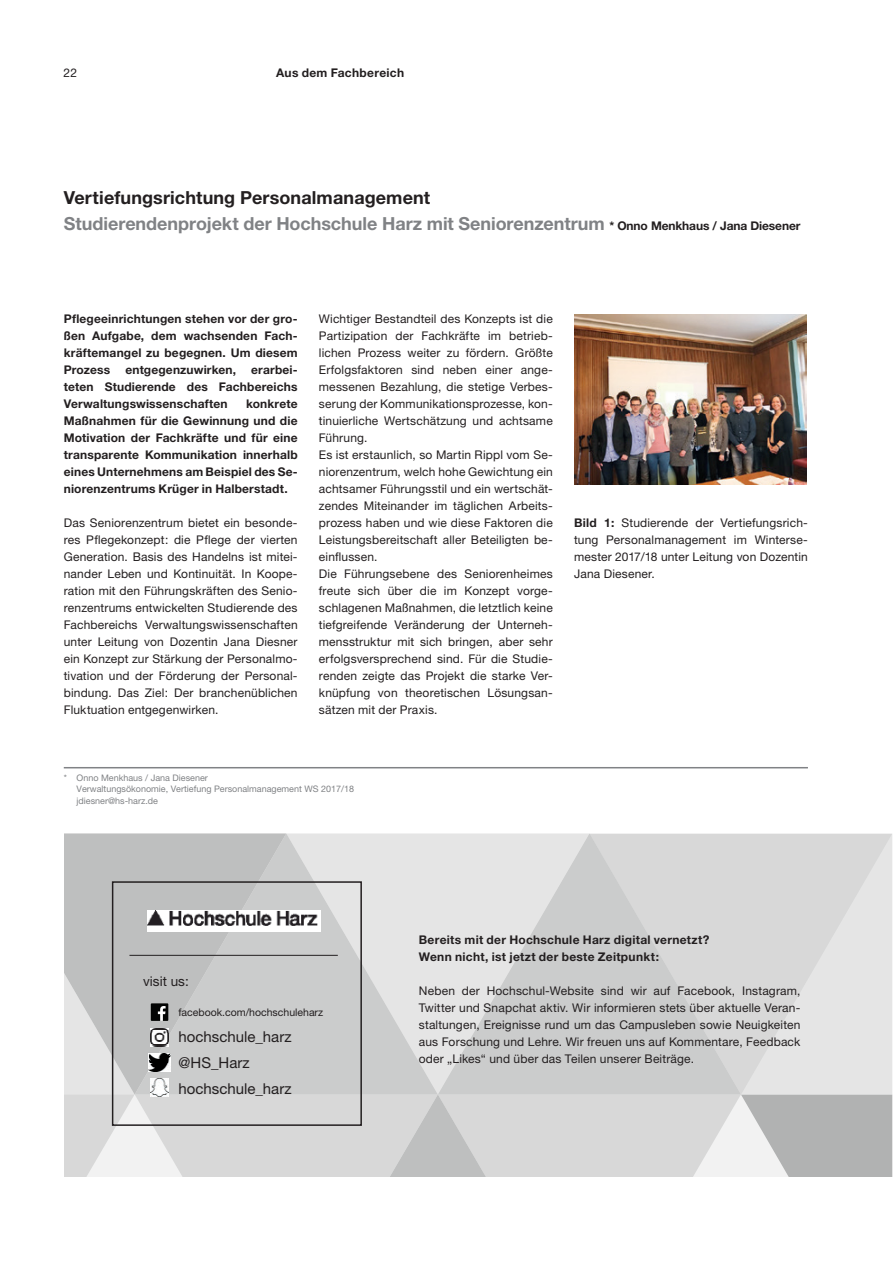
<style>
.page{position:relative;width:893px;height:1263px;background:#fff}
.page>*{position:absolute;margin:0;border:0;box-sizing:border-box;transform-origin:0 0}
.t1{font:700 18px/25.5px "Helvetica Neue";color:#808285}
.t2{font:15px/26px "Helvetica Neue";color:#231f20}
.t3{font:13.5px "Helvetica Neue";color:#231f20}
.t4{font:12px/17px "Helvetica Neue";letter-spacing:.015em;color:#231f20;text-align:justify}
.t5{font:700 12px/17px "Helvetica Neue";letter-spacing:.015em;color:#231f20;text-align:justify}
.t6{font:10.5px "Helvetica Neue";color:#231f20}
.t7{font:9px/11.2px "Helvetica Neue";color:#808285}
.s1{color:#231f20}
.s2{font-size:12px;color:#231f20}
.s3{font-weight:700}
</style>
<div class="page">
<svg style="left:741px;top:834px;width:151px;height:260px;background:#dedede"></svg>
<svg style="left:286px;top:1094px;width:152px;height:83px;background:#d3d3d3"></svg>
<svg style="left:135px;top:833px;width:303px;height:261px;background:#cfcfcf"></svg>
<svg style="left:135px;top:1094px;width:151px;height:83px;fill:#d8d8d8"></svg>
<svg style="left:741px;top:1094px;width:151px;height:83px;fill:#b1b2b2"></svg>
<svg style="left:438px;top:833px;width:303px;height:261px;background:#d4d5d5"></svg>
<svg style="left:438px;top:1094px;width:303px;height:83px;background:#d7d7d7"></svg>
<svg style="left:64px;top:833px;width:71px;height:344px;background:#cdcdcd"></svg>
<img style="left:574px;top:315px;width:232px;height:170px">
<hr style="left:64px;top:767px;width:744px;height:1px;background:#808285">
<div style="left:112px;top:881px;width:250px;height:245px;border:2px solid #231f20"></div>
<hr style="left:129px;top:955px;width:209px;height:1px;background:#231f20">
<img style="left:147px;top:911px;width:174px;height:21px">
<img style="left:151px;top:1028px;width:17px;height:3px">
<svg style="left:151px;top:1031px;width:17px;height:15px"></svg>
<div style="left:151px;top:1003px;width:17px;height:18px;background:#040504"></div>
<svg style="left:158px;top:1006px;width:8px;height:15px"></svg>
<img style="left:149px;top:1054px;width:21px;height:17px">
<img style="left:150px;top:1079px;width:19px;height:17px">
<hr style="left:892px;top:833px;width:1px;height:345px;background:#b8d086">
<p class="t4" style="left:64px;top:64px;width:15px">22</p>
<p class="t5" style="left:276px;top:64px;width:129px">Aus dem Fachbereich</p>
<h1 class="t1" style="left:64px;top:185px;width:738px"><span class="s1">Vertiefungsrichtung Personalmanagement<br></span>Studierendenprojekt der Hochschule Harz mit Seniorenzentrum <span class="s2">* Onno Menkhaus / Jana Diesener</span></h1>
<p class="t5" style="left:64px;top:310px;width:235px">Pflegeeinrichtungen stehen vor der gro&shy;ßen Aufgabe, dem wachsenden Fach&shy;kräftemangel zu begegnen. Um diesem Prozess</p>
<p class="t5" style="left:64px;top:361px;width:235px;text-indent:187px">erarbei&shy;teten Studierende des Fachbereichs Verwaltungswissenschaften</p>
<p class="t5" style="left:125px;top:361px;width:112px">entgegenzuwirken,</p>
<p class="t5" style="left:64px;top:395px;width:235px;text-indent:182px">konkrete Maßnahmen für die Gewinnung und die Motivation der Fachkräfte und für eine transparente Kommunikation innerhalb eines Unternehmens am Beispiel des Se&shy;niorenzentrums Krüger in Halberstadt.</p>
<p class="t4" style="left:64px;top:514px;width:235px">Das Seniorenzentrum bietet ein besonde&shy;res Pflegekonzept: die Pflege der vierten Generation. Basis des Handelns ist mitei&shy;nander Leben und Kontinuität. In Koope&shy;ration mit den Führungskräften des Senio&shy;renzentrums entwickelten Studierende des Fachbereichs Verwaltungswissenschaften unter Leitung von Dozentin Jana Diesner ein Konzept zur Stärkung der Personalmo&shy;tivation und der Förderung der Personal&shy;bindung. Das Ziel: Der branchenüblichen Fluktuation entgegenwirken.</p>
<p class="t4" style="left:319px;top:310px;width:235px;text-align:left">Wichtiger Bestandteil des Konzepts ist die Partizipation der Fachkräfte im betrieb&shy;lichen Prozess weiter zu fördern. Größte Erfolgsfaktoren sind neben einer ange&shy;messenen Bezahlung, die stetige Verbes&shy;serung der Kommunikationsprozesse, kon&shy;tinuierliche Wertschätzung und achtsame Führung.<br>Es ist erstaunlich, so Martin Rippl vom Se&shy;niorenzentrum, welch hohe Gewichtung ein achtsamer Führungsstil und ein wertschät&shy;zendes Miteinander im täglichen Arbeits&shy;prozess haben und wie diese Faktoren die Leistungsbereitschaft aller Beteiligten be&shy;einflussen.<br>Die Führungsebene des Seniorenheimes freute sich über die im Konzept vorge&shy;schlagenen Maßnahmen, die letztlich keine tiefgreifende Veränderung der Unterneh&shy;mensstruktur mit sich bringen, aber sehr erfolgsversprechend sind. Für die Studie&shy;renden zeigte das Projekt die starke Ver&shy;knüpfung von theoretischen Lösungsan&shy;sätzen mit der Praxis.</p>
<p class="t4" style="left:574px;top:514px;width:235px"><span class="s3">Bild 1:</span> Studierende der Vertiefungsrich&shy;tung Personalmanagement im Winterse&shy;mester 2017/18 unter Leitung von Dozentin Jana Diesener.</p>
<p class="t7" style="left:77px;top:772px;width:279px;text-indent:-13px">* Onno Menkhaus / Jana Diesener<br>Verwaltungsökonomie, Vertiefung Personalmanagement WS 2017/18 jdiesner@hs-harz.de</p>
<p class="t3" style="left:143px;top:973px;width:47px">visit us:</p>
<p class="t6" style="left:178px;top:1006px;width:146px">facebook.com/hochschuleharz</p>
<p class="t2" style="left:178px;top:1024px;width:115px">hochschule_harz @HS_Harz</p>
<p class="t2" style="left:178px;top:1076px;width:115px">hochschule_harz</p>
<p class="t5" style="left:419px;top:931px;width:292px">Bereits mit der Hochschule Harz digital vernetzt?<br>Wenn nicht, ist jetzt der beste Zeitpunkt:</p>
<p class="t4" style="left:419px;top:982px;width:383px">Neben der Hochschul-Website sind wir auf Facebook, Instagram, Twitter und Snapchat aktiv. Wir informieren stets über aktuelle Veran&shy;staltungen, Ereignisse rund um das Campusleben sowie Neuigkeiten aus Forschung und Lehre. Wir freuen uns auf Kommentare, Feedback oder „Likes“ und über das Teilen unserer Beiträge.</p>
</div>
